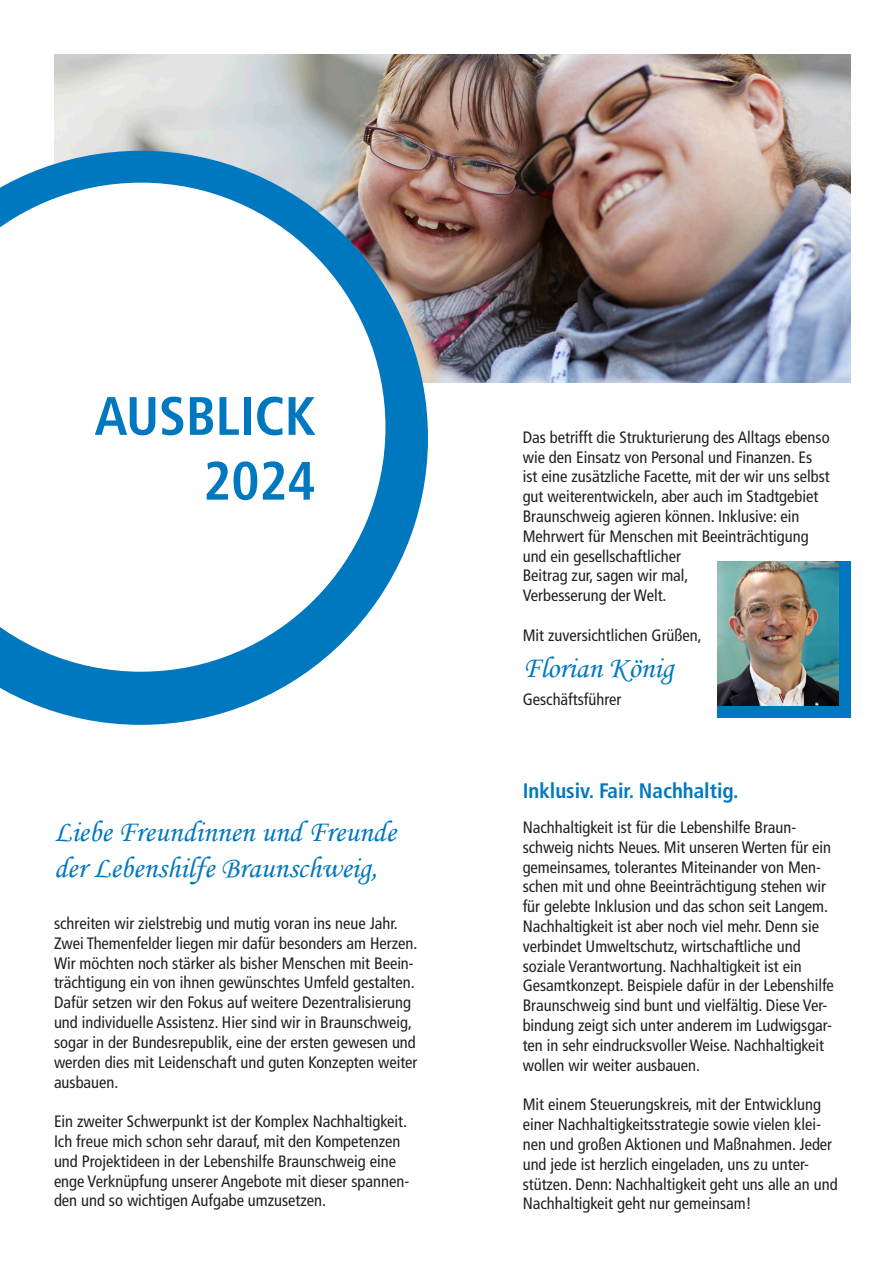
<style>
.page{position:relative;width:893px;height:1263px;background:#fff}
.page>*{position:absolute;margin:0;border:0;box-sizing:border-box;transform-origin:0 0}
.t1{font:700 condensed 54px/64.8px "Frutiger LT Com";color:#0078c0;text-align:right}
.t2{font:30px/36px "Monotype Corsiva";color:#0078c0}
.t3{font:700 condensed 21px "Frutiger LT Com";color:#0078c0}
.t4{font:condensed 16.5px/19.8px "Frutiger LT Com";color:#231f20}
</style>
<div class="page">
<div style="left:717px;top:561px;width:133px;height:156px;background:#0078c0"></div>
<img style="left:54px;top:54px;width:796px;height:329px">
<svg style="left:0;top:151px;width:428px;height:574px"></svg>
<svg style="left:0;top:183px;width:385px;height:489px"></svg>
<img style="left:717px;top:562px;width:121px;height:143px">
<h1 class="t1" style="left:94px;top:384px;width:223px">AUSBLICK<br>2024</h1>
<h2 class="t2" style="left:54px;top:814px;width:343px">Liebe Freundinnen und Freunde der Lebenshilfe Braunschweig,</h2>
<p class="t4" style="left:54px;top:913px;width:365px">schreiten wir zielstrebig und mutig voran ins neue Jahr.<br>Zwei Themenfelder liegen mir dafür besonders am Herzen.<br>Wir möchten noch stärker als bisher Menschen mit Beein&shy;trächtigung ein von ihnen gewünschtes Umfeld gestalten.<br>Dafür setzen wir den Fokus auf weitere Dezentralisierung und individuelle Assistenz. Hier sind wir in Braunschweig, sogar in der Bundesrepublik, eine der ersten gewesen und werden dies mit Leidenschaft und guten Konzepten weiter ausbauen.</p>
<p class="t4" style="left:54px;top:1111px;width:357px">Ein zweiter Schwerpunkt ist der Komplex Nachhaltigkeit.<br>Ich freue mich schon sehr darauf, mit den Kompetenzen und Projektideen in der Lebenshilfe Braunschweig eine enge Verknüpfung unserer Angebote mit dieser spannen&shy;den und so wichtigen Aufgabe umzusetzen.</p>
<p class="t4" style="left:523px;top:427px;width:309px">Das betrifft die Strukturierung des Alltags ebenso wie den Einsatz von Personal und Finanzen. Es ist eine zusätzliche Facette, mit der wir uns selbst gut weiterentwickeln, aber auch im Stadtgebiet Braunschweig agieren können. Inklusive: ein Mehrwert für Menschen mit Beeinträchtigung und ein gesellschaftlicher<br>Beitrag zur, sagen wir mal,<br>Verbesserung der Welt.</p>
<p class="t4" style="left:523px;top:625px;width:181px">Mit zuversichtlichen Grüßen,</p>
<h2 class="t2" style="left:523px;top:650px;width:152px">Florian König</h2>
<p class="t4" style="left:523px;top:690px;width:100px">Geschäftsführer</p>
<p class="t3" style="left:523px;top:778px;width:217px">Inklusiv. Fair. Nachhaltig.</p>
<p class="t4" style="left:523px;top:817px;width:313px">Nachhaltigkeit ist für die Lebenshilfe Braun&shy;schweig nichts Neues. Mit unseren Werten für ein gemeinsames, tolerantes Miteinander von Men&shy;schen mit und ohne Beeinträchtigung stehen wir für gelebte Inklusion und das schon seit Langem.<br>Nachhaltigkeit ist aber noch viel mehr. Denn sie verbindet Umweltschutz, wirtschaftliche und soziale Verantwortung. Nachhaltigkeit ist ein Gesamtkonzept. Beispiele dafür in der Lebenshilfe Braunschweig sind bunt und vielfältig. Diese Ver&shy;bindung zeigt sich unter anderem im Ludwigsgar&shy;ten in sehr eindrucksvoller Weise. Nachhaltigkeit wollen wir weiter ausbauen.</p>
<p class="t4" style="left:523px;top:1095px;width:316px">Mit einem Steuerungskreis, mit der Entwicklung einer Nachhaltigkeitsstrategie sowie vielen klei&shy;nen und großen Aktionen und Maßnahmen. Jeder und jede ist herzlich eingeladen, uns zu unter&shy;stützen. Denn: Nachhaltigkeit geht uns alle an und Nachhaltigkeit geht nur gemeinsam!</p>
</div>
